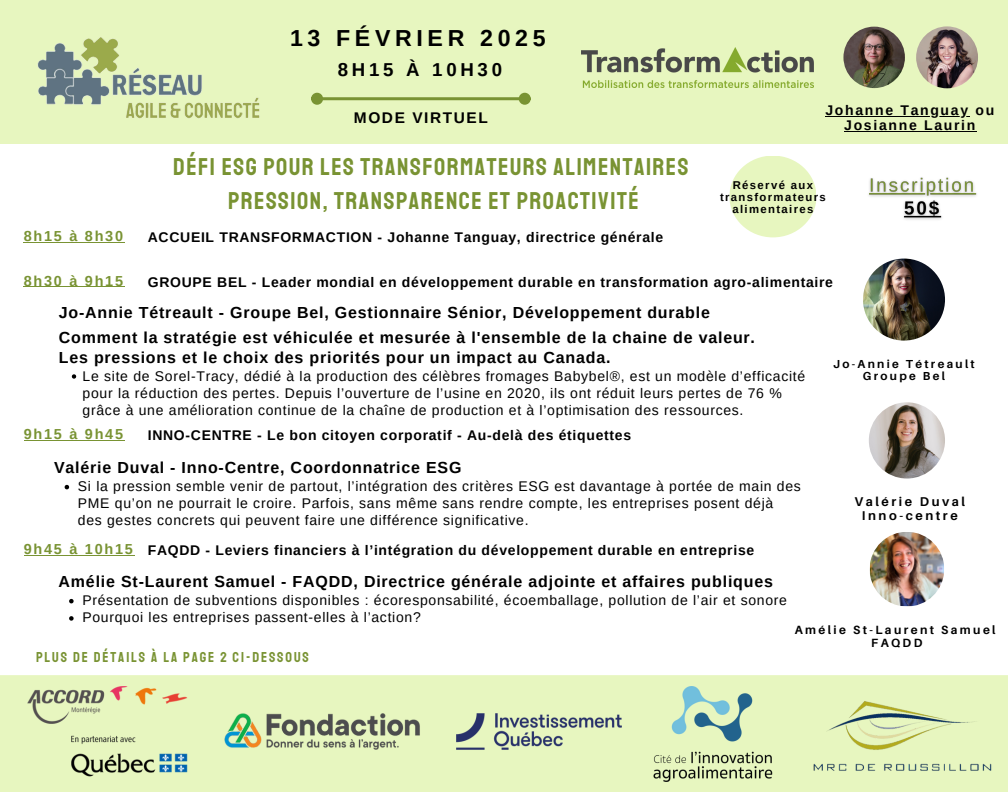
<style>
.page{position:relative;width:1008px;height:792px;background:#fff}
.page>*{position:absolute;margin:0;border:0;box-sizing:border-box;transform-origin:0 0}
.t1{font:24.6px/33.8px "Staatliches";letter-spacing:.06em;color:#799333;text-align:center}
.t2{font:700 23.2px "Arimo";letter-spacing:.2em;color:#000}
.t3{font:700 18.6px "Arimo";letter-spacing:.2em;color:#000}
.t4{font:700 16px/19.7px "Arimo";letter-spacing:.05em;color:#000}
.t5{font:700 15.5px "Arimo";letter-spacing:.1em;color:#000}
.t6{font:700 14.5px "Arimo";letter-spacing:.12em;color:#799333}
.t7{font:14.5px "Staatliches";letter-spacing:.13em;color:#799333}
.t8{font:14px/17.3px "Arimo";letter-spacing:.05em;color:#000}
.t9{font:700 14px "Arimo";letter-spacing:.05em;color:#000}
.t10{font:700 14px/15px "Arimo";letter-spacing:.12em;color:#000;text-align:center}
.t11{font:700 12.8px "Aileron";letter-spacing:.2em;color:#000}
.t12{font:700 11.9px "Aileron";letter-spacing:.2em;color:#000}
.t13{font:700 11.6px "Aileron";letter-spacing:.2em;color:#000}
.t14{font:700 11.3px/12.4px "Arimo";letter-spacing:.12em;color:#000;text-align:center}
</style>
<div class="page">
<div style="left:0;top:675px;width:1008px;height:117px;background:#e7f6bf"></div>
<div style="left:0;top:0;width:1008px;height:143px;background:#e7f6bf"></div>
<img style="left:27px;top:686px;width:161px;height:91px">
<img style="left:582px;top:48px;width:231px;height:39px">
<img style="left:456px;top:713px;width:166px;height:37px">
<img style="left:37px;top:37px;width:223px;height:82px">
<img style="left:224px;top:713px;width:196px;height:37px">
<img style="left:813px;top:701px;width:179px;height:70px">
<div style="left:729px;top:156px;width:87px;height:81px;background:#e7f6bf;border-radius:50%"></div>
<img style="left:843px;top:27px;width:62px;height:61px;border-radius:50%">
<img style="left:916px;top:26px;width:62px;height:62px;border-radius:50%">
<img style="left:869px;top:402px;width:76px;height:77px;border-radius:50%">
<img style="left:863px;top:259px;width:82px;height:82px;border-radius:50%">
<img style="left:869px;top:532px;width:75px;height:75px">
<img style="left:653px;top:686px;width:119px;height:96px">
<hr style="left:322px;top:97px;width:198px;height:3px;background:#799333">
<div style="left:313px;top:94px;width:9px;height:9px;background:#799333;border-radius:50%"></div>
<div style="left:311px;top:93px;width:12px;height:12px;border:3px solid #799333;border-radius:50%"></div>
<div style="left:520px;top:94px;width:9px;height:9px;background:#799333;border-radius:50%"></div>
<div style="left:519px;top:93px;width:12px;height:12px;border:3px solid #799333;border-radius:50%"></div>
<img style="left:869px;top:177px;width:108px;height:43px">
<hr style="left:825px;top:116px;width:145px;height:1px;background:#000">
<hr style="left:844px;top:131px;width:133px;height:1px;background:#000">
<svg style="left:72px;top:374px;width:4px;height:5px"></svg>
<svg style="left:65px;top:485px;width:4px;height:4px"></svg>
<hr style="left:24px;top:286px;width:101px;height:1px;background:#799333">
<hr style="left:34px;top:440px;width:45px;height:1px;background:#799333">
<hr style="left:85px;top:440px;width:40px;height:1px;background:#799333">
<hr style="left:34px;top:555px;width:101px;height:1px;background:#799333">
<svg style="left:69px;top:599px;width:5px;height:4px"></svg>
<svg style="left:69px;top:616px;width:5px;height:5px"></svg>
<hr style="left:24px;top:242px;width:101px;height:1px;background:#799333">
<p class="t2" style="left:290px;top:25px;width:257px">13 FÉVRIER 2025</p>
<p class="t3" style="left:338px;top:59px;width:166px">8H15 À 10H30</p>
<p class="t5" style="left:354px;top:109px;width:135px">MODE VIRTUEL</p>
<h6 class="t1" style="left:173px;top:150px;width:517px">DÉFI ESG POUR LES TRANSFORMATEURS ALIMENTAIRES<br>PRESSION, TRANSPARENCE ET PROACTIVITÉ</h6>
<p class="t6" style="left:24px;top:228px;width:101px">8h15 à 8h30</p>
<p class="t9" style="left:148px;top:229px;width:517px">ACCUEIL TRANSFORMACTION - Johanne Tanguay, directrice générale</p>
<h6 class="t10" style="left:825px;top:103px;width:170px">Johanne Tanguay ou<br>Josianne Laurin</h6>
<p class="t14" style="left:720px;top:179px;width:107px">Réservé aux transformateurs alimentaires</p>
<p class="t6" style="left:24px;top:272px;width:101px">8h30 à 9h15</p>
<p class="t9" style="left:148px;top:274px;width:687px">GROUPE BEL - Leader mondial en développement durable en transformation agro-alimentaire</p>
<h6 class="t4" style="left:59px;top:303px;width:653px">Jo-Annie Tétreault - Groupe Bel, Gestionnaire Sénior, Développement durable</h6>
<p class="t4" style="left:59px;top:328px;width:698px">Comment la stratégie est véhiculée et mesurée à l'ensemble de la chaine de valeur.<br>Les pressions et le choix des priorités pour un impact au Canada.</p>
<p class="t8" style="left:83px;top:367px;width:724px">Le site de Sorel-Tracy, dédié à la production des célèbres fromages Babybel®, est un modèle d’efficacité pour la réduction des pertes. Depuis l’ouverture de l’usine en 2020, ils ont réduit leurs pertes de 76 % grâce à une amélioration continue de la chaîne de production et à l’optimisation des ressources.</p>
<p class="t6" style="left:24px;top:426px;width:101px">9h15 à 9h45</p>
<p class="t9" style="left:148px;top:428px;width:485px">INNO-CENTRE - Le bon citoyen corporatif - Au-delà des étiquettes</p>
<p class="t4" style="left:54px;top:457px;width:409px">Valérie Duval - Inno-Centre, Coordonnatrice ESG</p>
<h6 class="t8" style="left:78px;top:477px;width:725px">Si la pression semble venir de partout, l’intégration des critères ESG est davantage à portée de main des<br>PME qu’on ne pourrait le croire. Parfois, sans même sans rendre compte, les entreprises posent déjà<br>des gestes concrets qui peuvent faire une différence significative.</h6>
<p class="t13" style="left:833px;top:356px;width:143px">Jo-Annie Tétreault</p>
<p class="t13" style="left:863px;top:369px;width:84px">Groupe Bel</p>
<p class="t11" style="left:854px;top:493px;width:112px">Valérie Duval</p>
<h6 class="t11" style="left:862px;top:507px;width:97px">Inno-centre</h6>
<p class="t6" style="left:24px;top:541px;width:111px">9h45 à 10h15</p>
<p class="t9" style="left:148px;top:542px;width:608px">FAQDD - Leviers financiers à l’intégration du développement durable en entreprise</p>
<h6 class="t4" style="left:59px;top:572px;width:716px">Amélie St-Laurent Samuel - FAQDD, Directrice générale adjointe et affaires publiques</h6>
<p class="t8" style="left:82px;top:591px;width:706px">Présentation de subventions disponibles : écoresponsabilité, écoemballage, pollution de l’air et sonore</p>
<p class="t8" style="left:82px;top:609px;width:340px">Pourquoi les entreprises passent-elles à l’action?</p>
<p class="t7" style="left:36px;top:648px;width:274px">PLUS DE DÉTAILS À LA PAGE 2 CI-DESSOUS</p>
<h2 class="t12" style="left:795px;top:623px;width:202px">Amélie St-Laurent Samuel</h2>
<p class="t12" style="left:871px;top:636px;width:53px">FAQDD</p>
</div>
